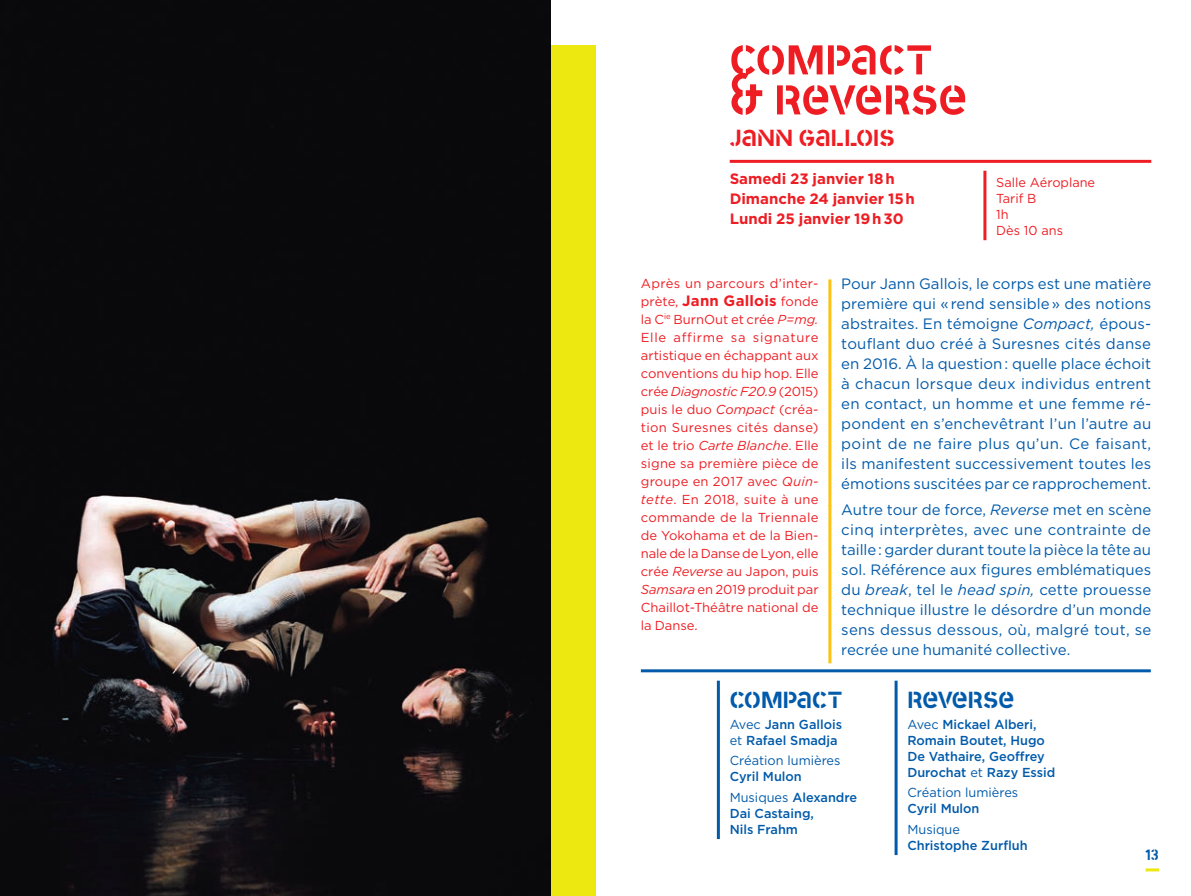
<style>
.page{position:relative;width:1191px;height:896px;background:#fff}
.page>*{position:absolute;margin:0;border:0;box-sizing:border-box;transform-origin:0 0}
._01_TITRE{font:50px/40px "Designal Stencil";color:#ee1d23}
._6-COLONNE_de_SUITE{font:28px "Designal Stencil";letter-spacing:-.005em;color:#015aaa}
._01_TITRE-2{font:28px "Designal Stencil";letter-spacing:.005em;color:#ee1d23}
.t1{font:16px "Designal Stencil";color:#015aaa}
._03_TEXTE{font:15px/20px "Gotham HTF";color:#015aaa;text-align:justify}
._5-DATES{font:700 15px/20px "Gotham HTF";color:#ee1d23}
._04_BIO{font:13px/18px "Gotham HTF";color:#ee1d23;text-align:justify}
._6-COLONNE_de_SUITE-2{font:500 13px/16px "Gotham HTF";color:#015aaa}
._6-COLONNE_de_SUITE-3{font:13px/16px "Gotham HTF";color:#015aaa}
._6-COLONNE_de_SUITE-4{font:13px/16px "Gotham HTF";color:#ee1d23}
.s1{font-weight:700;font-size:15px}
.s2{font-style:italic}
.s3{font-weight:400}
.s4{font-weight:500}
</style>
<div class="page">
<hr style="left:1145px;top:868px;width:14px;height:3px;background:#ece810">
<hr style="left:729px;top:160px;width:422px;height:3px;background:#ee1d23">
<hr style="left:983px;top:171px;width:3px;height:69px;background:#ee1d23">
<hr style="left:828px;top:279px;width:3px;height:227px;background:#fec210">
<hr style="left:828px;top:505px;width:3px;height:158px;background:#fec210">
<hr style="left:717px;top:680px;width:3px;height:159px;background:#015aaa">
<hr style="left:894px;top:680px;width:3px;height:175px;background:#015aaa">
<div style="left:478px;top:45px;width:117px;height:851px;background:#ece810"></div>
<img style="left:0;top:0;width:550px;height:896px">
<hr style="left:641px;top:669px;width:509px;height:3px;background:#015aaa">
<p class="_01_TITRE" style="left:729px;top:40px;width:239px">COMPACT &amp; REVERSE</p>
<p class="_01_TITRE-2" style="left:729px;top:123px;width:166px">JANN GALLOIS</p>
<p class="_5-DATES" style="left:729px;top:169px;width:187px">Samedi 23 janvier 18h<br>Dimanche 24 janvier 15h<br>Lundi 25 janvier 19h30</p>
<p class="_6-COLONNE_de_SUITE-4" style="left:996px;top:174px;width:100px">Salle Aéroplane<br>Tarif B<br>1h<br>Dès 10 ans</p>
<p class="_04_BIO" style="left:641px;top:274px;width:179px">Après un parcours d’inter&shy;prète, <span class="s1">Jann Gallois</span> fonde la C<sup>ie</sup> BurnOut et crée <span class="s2">P=mg.<br></span>Elle affirme sa signature artistique en échappant aux conventions du hip hop. Elle crée <span class="s2">Diagnostic F20.9</span> (2015) puis le duo <span class="s2">Compact</span> (créa&shy;tion Suresnes cités danse) et le trio <span class="s2">Carte Blanche</span>. Elle signe sa première pièce de groupe en 2017 avec <span class="s2">Quin&shy;tette</span>. En 2018, suite à une commande de la Triennale de Yokohama et de la Bien&shy;nale de la Danse de Lyon, elle crée <span class="s2">Reverse</span> au Japon, puis <span class="s2">Samsara</span> en 2019 produit par Chaillot-Théâtre national de la Danse.</p>
<p class="_03_TEXTE" style="left:841px;top:273px;width:312px">Pour Jann Gallois, le corps est une matière première qui «rend sensible» des notions abstraites. En témoigne <span class="s2">Compact,</span> épous&shy;touflant duo créé à Suresnes cités danse en 2016. À la question: quelle place échoit à chacun lorsque deux individus entrent en contact, un homme et une femme ré&shy;pondent en s’enchevêtrant l’un l’autre au point de ne faire plus qu’un. Ce faisant, ils manifestent successivement toutes les émotions suscitées par ce rapprochement.</p>
<p class="_03_TEXTE" style="left:841px;top:499px;width:312px">Autre tour de force, <span class="s2">Reverse</span> met en scène cinq interprètes, avec une contrainte de taille: garder durant toute la pièce la tête au sol. Référence aux figures emblématiques du <span class="s2">break</span>, tel le <span class="s2">head spin,</span> cette prouesse technique illustre le désordre d’un monde sens dessus dessous, où, malgré tout, se recrée une humanité collective.</p>
<p class="_6-COLONNE_de_SUITE" style="left:729px;top:685px;width:114px">COMPACT</p>
<p class="_6-COLONNE_de_SUITE-2" style="left:729px;top:716px;width:114px"><span class="s3">Avec</span> Jann Gallois <span class="s3">et</span> Rafael Smadja</p>
<p class="_6-COLONNE_de_SUITE-3" style="left:729px;top:752px;width:112px">Création lumières<br><span class="s4">Cyril Mulon</span></p>
<p class="_6-COLONNE_de_SUITE-2" style="left:729px;top:789px;width:129px"><span class="s3">Musiques</span> Alexandre<br>Dai Castaing,<br>Nils Frahm</p>
<p class="_6-COLONNE_de_SUITE" style="left:907px;top:685px;width:109px">REVERSE</p>
<p class="_6-COLONNE_de_SUITE-2" style="left:907px;top:716px;width:149px"><span class="s3">Avec</span> Mickael Alberi,<br>Romain Boutet, Hugo<br>De Vathaire, Geoffrey<br>Durochat <span class="s3">et</span> Razy Essid</p>
<p class="_6-COLONNE_de_SUITE-3" style="left:907px;top:784px;width:112px">Création lumières<br><span class="s4">Cyril Mulon</span></p>
<p class="_6-COLONNE_de_SUITE-2" style="left:907px;top:821px;width:122px"><span class="s3">Musique<br></span>Christophe Zurfluh</p>
<p class="t1" style="left:1145px;top:846px;width:15px">13</p>
</div>
